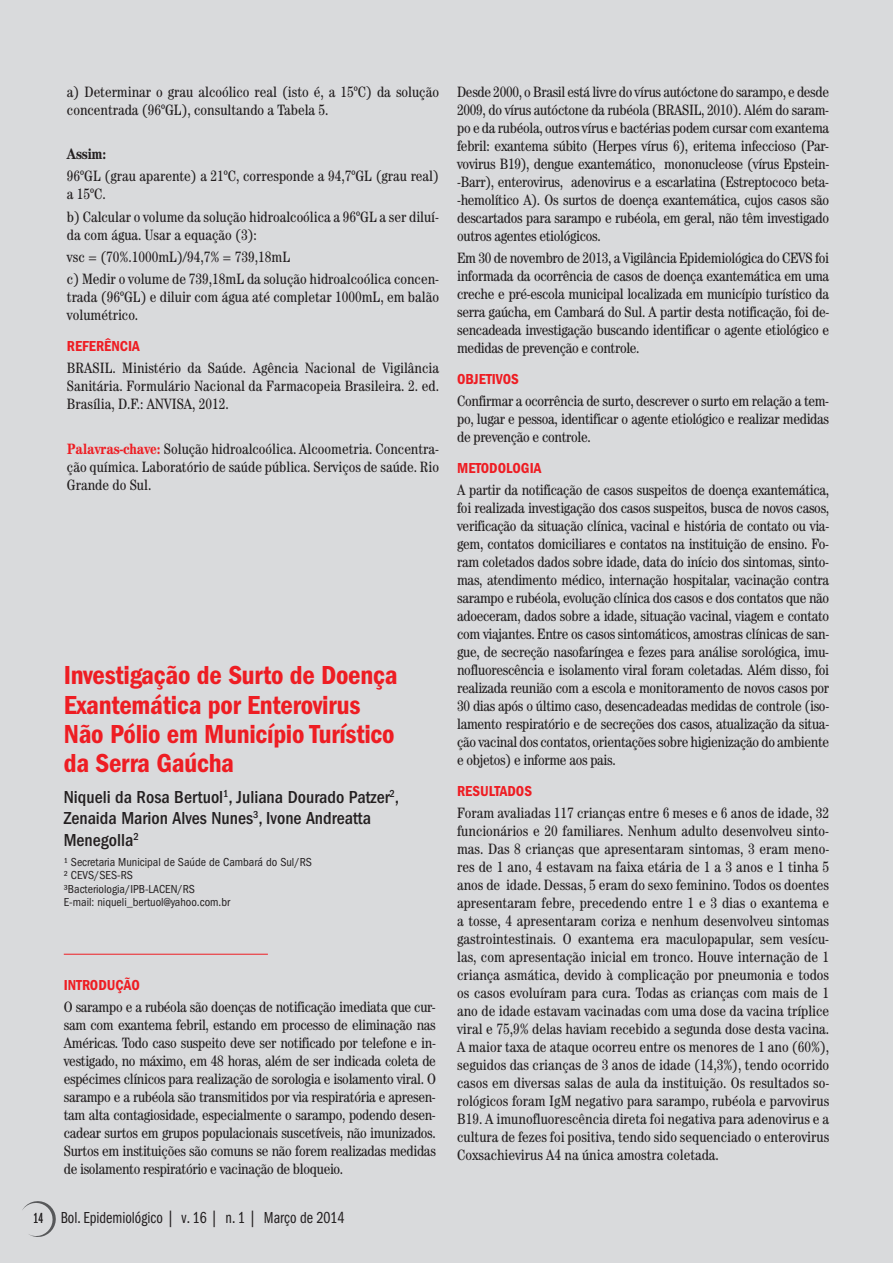
<style>
.page{position:relative;width:893px;height:1263px;background:#d9dadc}
.page>*{position:absolute;margin:0;border:0;box-sizing:border-box;transform-origin:0 0}
.t1{font:600 condensed 27px/29.2px "Franklin Gothic LT";letter-spacing:-.01em;color:#ee1d23}
.t2{font:500 condensed 18px/21.6px "Franklin Gothic LT";color:#231f20}
.t3{font:16.5px "Franklin Gothic LT Book Cmpr";color:#231f20}
.t4{font:condensed 15px/18px "Century LT";color:#231f20;text-align:justify}
.t5{font:600 condensed 15px "Franklin Gothic LT";color:#ee1d23}
.t6{font:700 condensed 15px "Century LT";color:#231f20}
.t7{font:condensed 12px/13.5px "Franklin Gothic LT";color:#231f20}
.s1{font-weight:700;color:#ee1d23}
.s2{font-family:"Franklin Gothic LT Book X Cmpr";font-size:15px;color:#57585a}
</style>
<div class="page">
<svg style="left:22px;top:1201px;width:34px;height:36px"></svg>
<hr style="left:64px;top:954px;width:204px;height:1px;background:#ee1d23">
<p class="t4" style="left:67px;top:82px;width:374px">a) Determinar o grau alcoólico real (isto é, a 15ºC) da solução concentrada (96ºGL), consultando a Tabela 5.</p>
<p class="t6" style="left:67px;top:145px;width:41px">Assim:</p>
<p class="t4" style="left:67px;top:167px;width:374px">96ºGL (grau aparente) a 21ºC, corresponde a 94,7ºGL (grau real) a 15ºC.</p>
<p class="t4" style="left:67px;top:207px;width:374px">b) Calcular o volume da solução hidroalcoólica a 96ºGL a ser diluí&shy;da com água. Usar a equação (3):</p>
<p class="t4" style="left:67px;top:245px;width:374px;line-height:22.2px">vsc = (70%.1000mL)/94,7% = 739,18mL<br>c) Medir o volume de 739,18mL da solução hidroalcoólica concen-</p>
<p class="t4" style="left:67px;top:288px;width:374px">trada (96ºGL) e diluir com água até completar 1000mL, em balão volumétrico.</p>
<p class="t5" style="left:67px;top:337px;width:74px">REFERÊNCIA</p>
<p class="t4" style="left:67px;top:359px;width:374px">BRASIL. Ministério da Saúde. Agência Nacional de Vigilância Sanitária. Formulário Nacional da Farmacopeia Brasileira. 2. ed.<br>Brasília, D.F.: ANVISA, 2012.</p>
<p class="t4" style="left:67px;top:439px;width:374px"><span class="s1">Palavras-chave:</span> Solução hidroalcoólica. Alcoometria. Concentra&shy;ção química. Laboratório de saúde pública. Serviços de saúde. Rio Grande do Sul.</p>
<h1 class="t1" style="left:64px;top:661px;width:335px">Investigação de Surto de Doença<br>Exantemática por Enterovirus<br>Não Pólio em Município Turístico da Serra Gaúcha</h1>
<p class="t2" style="left:64px;top:786px;width:337px">Niqueli da Rosa Bertuol<sup>1</sup>, Juliana Dourado Patzer<sup>2</sup>,<br>Zenaida Marion Alves Nunes<sup>3</sup>, Ivone Andreatta<br>Menegolla<sup>2</sup></p>
<p class="t7" style="left:64px;top:855px;width:250px">¹ Secretaria Municipal de Saúde de Cambará do Sul/RS ² CEVS/SES-RS<br>³Bacteriologia/IPB-LACEN/RS<br>E-mail: niqueli_bertuol@yahoo.com.br</p>
<p class="t5" style="left:64px;top:976px;width:78px">INTRODUÇÃO</p>
<p class="t4" style="left:64px;top:997px;width:374px">O sarampo e a rubéola são doenças de notificação imediata que cur&shy;sam com exantema febril, estando em processo de eliminação nas Américas. Todo caso suspeito deve ser notificado por telefone e in&shy;vestigado, no máximo, em 48 horas, além de ser indicada coleta de espécimes clínicos para realização de sorologia e isolamento viral. O sarampo e a rubéola são transmitidos por via respiratória e apresen&shy;tam alta contagiosidade, especialmente o sarampo, podendo desen&shy;cadear surtos em grupos populacionais suscetíveis, não imunizados.<br>Surtos em instituições são comuns se não forem realizadas medidas de isolamento respiratório e vacinação de bloqueio.</p>
<p class="t3" style="left:34px;top:1208px;width:313px"><span class="s2">14</span> Bol. Epidemiológico | v. 16 | n. 1 | Março de 2014</p>
<p class="t4" style="left:457px;top:82px;width:374px">Desde 2000, o Brasil está livre do vírus autóctone do sarampo, e desde 2009, do vírus autóctone da rubéola (BRASIL, 2010). Além do saram&shy;po e da rubéola, outros vírus e bactérias podem cursar com exantema febril: exantema súbito (Herpes vírus 6), eritema infeccioso (Par&shy;vovirus B19), dengue exantemático, mononucleose (vírus Epstein--Barr), enterovirus, adenovirus e a escarlatina (Estreptococo beta--hemolítico A). Os surtos de doença exantemática, cujos casos são descartados para sarampo e rubéola, em geral, não têm investigado outros agentes etiológicos.</p>
<p class="t4" style="left:457px;top:249px;width:374px">Em 30 de novembro de 2013, a Vigilância Epidemiológica do CEVS foi informada da ocorrência de casos de doença exantemática em uma creche e pré-escola municipal localizada em município turístico da serra gaúcha, em Cambará do Sul. A partir desta notificação, foi de&shy;sencadeada investigação buscando identificar o agente etiológico e medidas de prevenção e controle.</p>
<p class="t5" style="left:457px;top:370px;width:63px">OBJETIVOS</p>
<p class="t4" style="left:457px;top:392px;width:374px">Confirmar a ocorrência de surto, descrever o surto em relação a tem&shy;po, lugar e pessoa, identificar o agente etiológico e realizar medidas de prevenção e controle.</p>
<p class="t5" style="left:457px;top:459px;width:86px">METODOLOGIA</p>
<p class="t4" style="left:457px;top:481px;width:374px">A partir da notificação de casos suspeitos de doença exantemática, foi realizada investigação dos casos suspeitos, busca de novos casos, verificação da situação clínica, vacinal e história de contato ou via&shy;gem, contatos domiciliares e contatos na instituição de ensino. Fo&shy;ram coletados dados sobre idade, data do início dos sintomas, sinto&shy;mas, atendimento médico, internação hospitalar, vacinação contra sarampo e rubéola, evolução clínica dos casos e dos contatos que não adoeceram, dados sobre a idade, situação vacinal, viagem e contato com viajantes. Entre os casos sintomáticos, amostras clínicas de san&shy;gue, de secreção nasofaríngea e fezes para análise sorológica, imu&shy;nofluorescência e isolamento viral foram coletadas. Além disso, foi realizada reunião com a escola e monitoramento de novos casos por 30 dias após o último caso, desencadeadas medidas de controle (iso&shy;lamento respiratório e de secreções dos casos, atualização da situa&shy;ção vacinal dos contatos, orientações sobre higienização do ambiente e objetos) e informe aos pais.</p>
<p class="t5" style="left:457px;top:782px;width:76px">RESULTADOS</p>
<p class="t4" style="left:457px;top:804px;width:374px">Foram avaliadas 117 crianças entre 6 meses e 6 anos de idade, 32 funcionários e 20 familiares. Nenhum adulto desenvolveu sinto&shy;mas. Das 8 crianças que apresentaram sintomas, 3 eram meno&shy;res de 1 ano, 4 estavam na faixa etária de 1 a 3 anos e 1 tinha 5 anos de idade. Dessas, 5 eram do sexo feminino. Todos os doentes apresentaram febre, precedendo entre 1 e 3 dias o exantema e a tosse, 4 apresentaram coriza e nenhum desenvolveu sintomas gastrointestinais. O exantema era maculopapular, sem vesícu&shy;las, com apresentação inicial em tronco. Houve internação de 1 criança asmática, devido à complicação por pneumonia e todos os casos evoluíram para cura. Todas as crianças com mais de 1 ano de idade estavam vacinadas com uma dose da vacina tríplice viral e 75,9% delas haviam recebido a segunda dose desta vacina.<br>A maior taxa de ataque ocorreu entre os menores de 1 ano (60%), seguidos das crianças de 3 anos de idade (14,3%), tendo ocorrido casos em diversas salas de aula da instituição. Os resultados so&shy;rológicos foram IgM negativo para sarampo, rubéola e parvovirus B19. A imunofluorescência direta foi negativa para adenovirus e a cultura de fezes foi positiva, tendo sido sequenciado o enterovirus Coxsachievirus A4 na única amostra coletada.</p>
</div>
